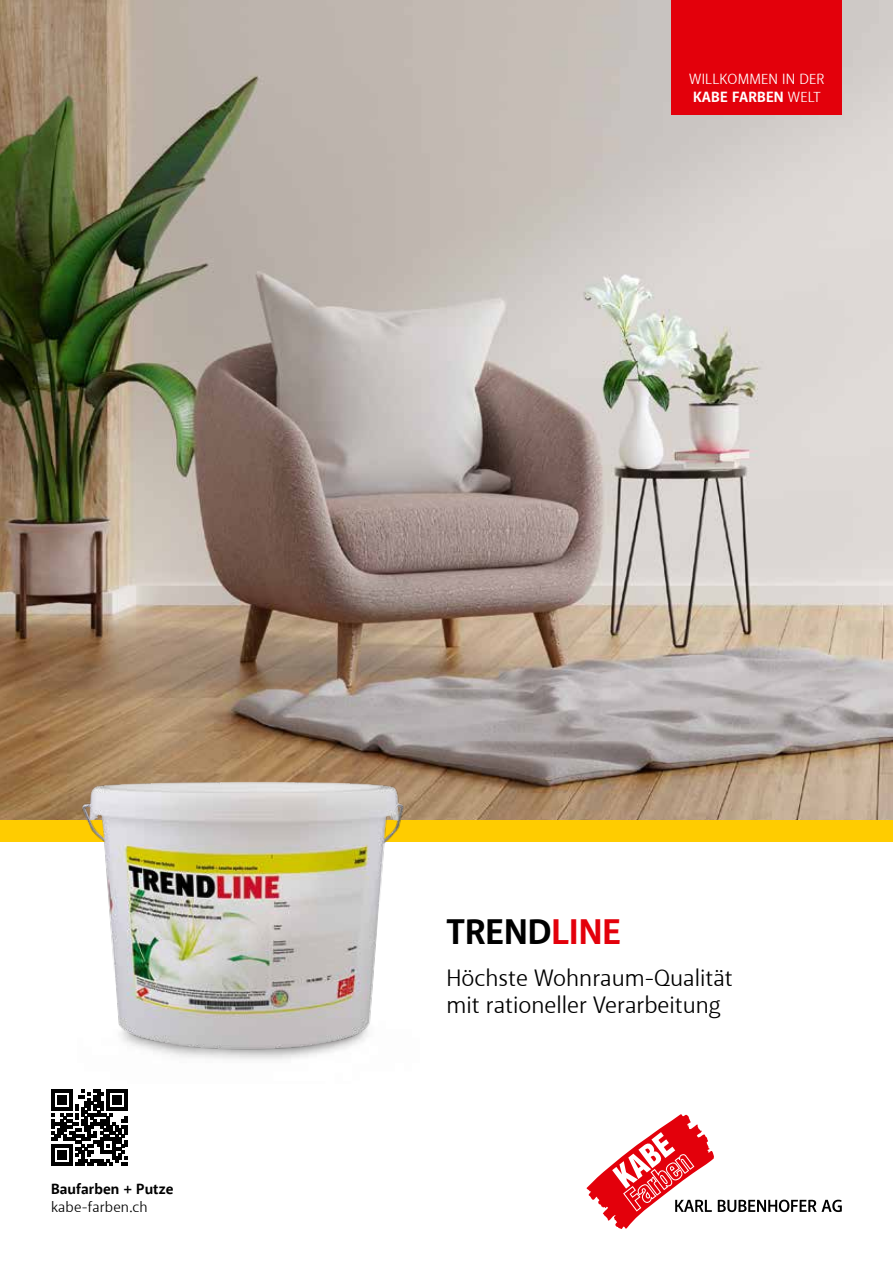
<style>
.page{position:relative;width:893px;height:1263px;background:#fff}
.page>*{position:absolute;margin:0;border:0;box-sizing:border-box;transform-origin:0 0}
.t1{font:700 36px "Akagi Pro";color:#000}
.t2{font:24px/27px "Akagi Pro";color:#000}
.t3{font:15px/18px "Akagi Pro";letter-spacing:.01em;color:#fff}
.t4{font:700 15px "Akagi Pro";letter-spacing:.005em;color:#000}
.t5{font:15px "Akagi Pro";letter-spacing:.01em;color:#000}
.s1{font-weight:700}
.s2{color:#e3000b}
</style>
<div class="page">
<img style="left:0;top:0;width:893px;height:821px">
<div style="left:0;top:821px;width:893px;height:21px;background:#fc0"></div>
<div style="left:672px;top:0;width:170px;height:115px;background:#e3000b"></div>
<svg style="left:586px;top:1114px;width:256px;height:115px"></svg>
<svg style="left:51px;top:1089px;width:76px;height:76px"></svg>
<img style="left:77px;top:736px;width:342px;height:85px">
<img style="left:77px;top:741px;width:340px;height:319px">
<p class="t3" style="left:689px;top:70px;width:137px">WILLKOMMEN IN DER<br><span class="s1">KABE FARBEN</span> WELT</p>
<p class="t4" style="left:51px;top:1180px;width:124px">Baufarben + Putze</p>
<p class="t5" style="left:51px;top:1198px;width:98px">kabe-farben.ch</p>
<h1 class="t1" style="left:446px;top:910px;width:176px">TREND<span class="s2">LINE</span></h1>
<p class="t2" style="left:446px;top:965px;width:288px">Höchste Wohnraum-Qualität mit rationeller Verarbeitung</p>
</div>
